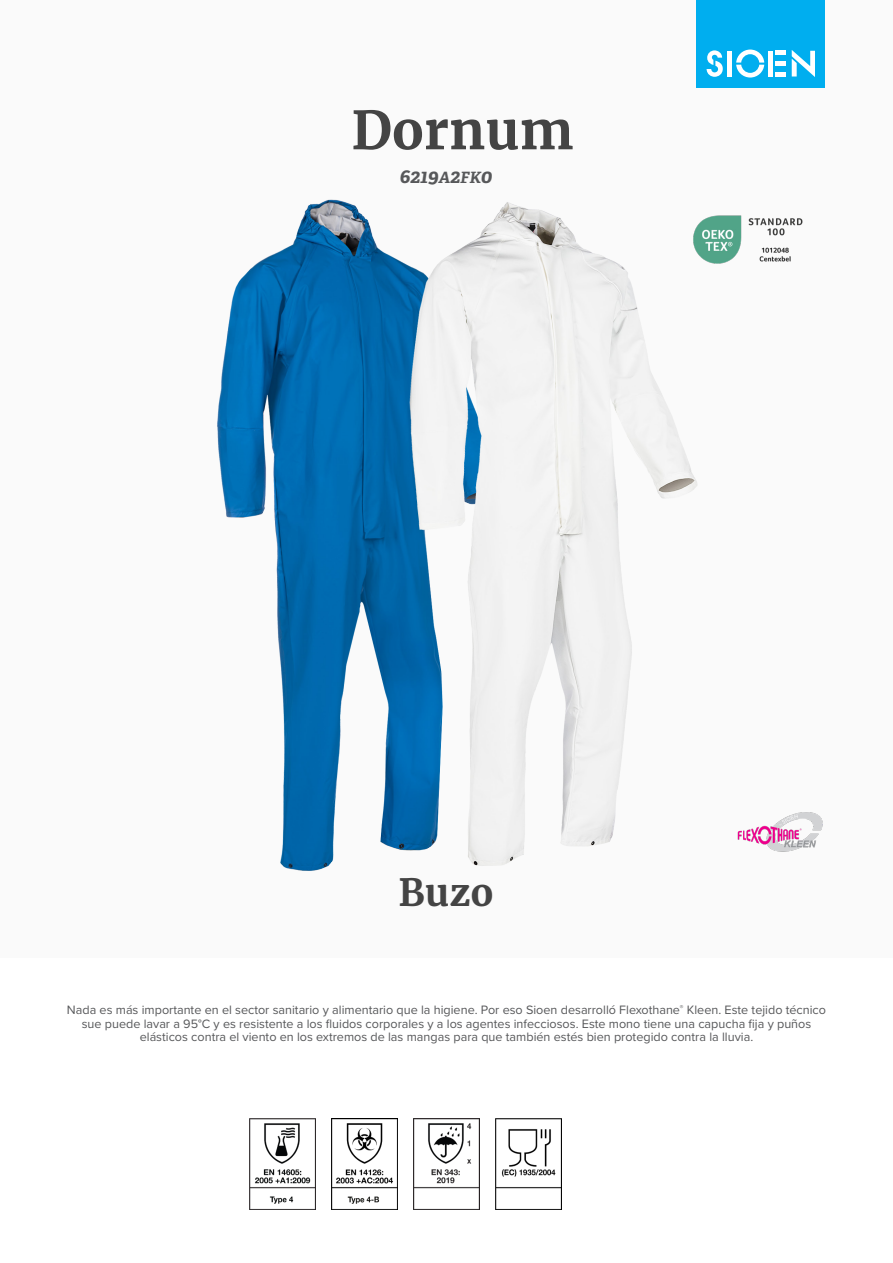
<style>
.page{position:relative;width:893px;height:1263px;background:#fff}
.page>*{position:absolute;margin:0;border:0;box-sizing:border-box;transform-origin:0 0}
.product_name{font:700 52.5px "Merriweather";color:#444}
.product_h2{font:700 37.5px "Merriweather";color:#444}
.product_ref{font:italic 700 19.5px "Adelle";color:#57585a}
.product_description{font:12.6px/13.6px "Proxima Nova";color:#57585a;text-align:center}
.s1{font-size:15.6px}
</style>
<div class="page">
<div style="left:0;top:0;width:893px;height:957px;background:#fafafa"></div>
<div style="left:697px;top:0;width:128px;height:88px;background:#00aeef"></div>
<svg style="left:707px;top:50px;width:16px;height:27px"></svg>
<svg style="left:736px;top:50px;width:28px;height:28px"></svg>
<div style="left:727px;top:51px;width:5px;height:26px;background:#fff"></div>
<div style="left:768px;top:51px;width:5px;height:26px;background:#fff"></div>
<div style="left:775px;top:72px;width:11px;height:5px;background:#fff"></div>
<div style="left:775px;top:61px;width:11px;height:5px;background:#fff"></div>
<hr style="left:775px;top:51px;width:11px;height:4px;background:#fff">
<svg style="left:792px;top:50px;width:23px;height:27px"></svg>
<img style="left:783px;top:812px;width:40px;height:40px">
<img style="left:783px;top:218px;width:20px;height:44px">
<img style="left:249px;top:1118px;width:66px;height:92px">
<img style="left:331px;top:1118px;width:67px;height:92px">
<img style="left:413px;top:1118px;width:67px;height:92px">
<img style="left:495px;top:1118px;width:67px;height:92px">
<img style="left:217px;top:230px;width:81px;height:641px">
<img style="left:298px;top:199px;width:485px;height:672px">
<p class="product_name" style="left:351px;top:97px;width:224px">Dornum</p>
<p class="product_ref" style="left:400px;top:164px;width:94px">6219<span class="s1">A</span>2<span class="s1">FK</span>0</p>
<p class="product_h2" style="left:399px;top:868px;width:96px">Buzo</p>
<p class="product_description" style="left:67px;top:1002px;width:761px">Nada es más importante en el sector sanitario y alimentario que la higiene. Por eso Sioen desarrolló Flexothane<sup>®</sup> Kleen. Este tejido técnico sue puede lavar a 95°C y es resistente a los fluidos corporales y a los agentes infecciosos. Este mono tiene una capucha fija y puños elásticos contra el viento en los extremos de las mangas para que también estés bien protegido contra la lluvia.</p>
</div>
